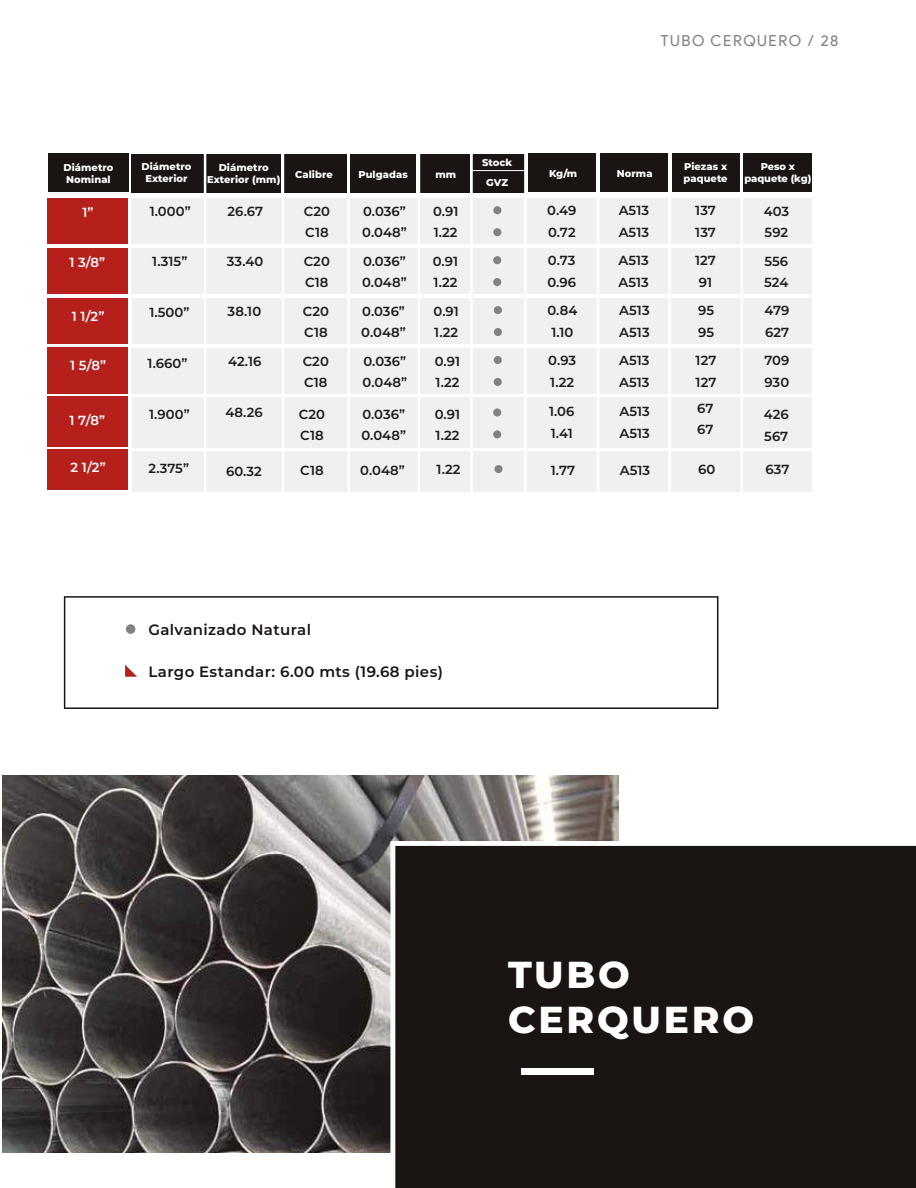
<style>
.page{position:relative;width:916px;height:1188px;background:#fff}
.page>*{position:absolute;margin:0;border:0;box-sizing:border-box;transform-origin:0 0}
.t1{font:800 37.5px/45px "Montserrat";letter-spacing:.075em;color:#fff}
.t2{font:15.3px "Product Sans";letter-spacing:.1em;color:#838384}
.t3{font:600 15px "Montserrat";letter-spacing:.025em;color:#1a1413}
.t4{font:600 13.2px/21.6px "Montserrat";letter-spacing:.005em;color:#1c1c1b}
.t5{font:600 13.2px "Montserrat";color:#fff}
.t6{font:800 9.9px/12px "Montserrat";letter-spacing:.005em;color:#fff;text-align:center}
</style>
<div class="page">
<img style="left:2px;top:776px;width:616px;height:377px">
<div style="left:390px;top:841px;width:526px;height:347px;background:#1a1413"></div>
<div style="left:521px;top:1068px;width:72px;height:6px;background:#fff"></div>
<svg style="left:64px;top:596px;width:654px;height:113px"></svg>
<svg style="left:125px;top:665px;width:12px;height:12px"></svg>
<div style="left:132px;top:398px;width:680px;height:50px;background:#f1f0f0"></div>
<div style="left:132px;top:298px;width:680px;height:46px;background:#f1f0f0"></div>
<div style="left:131px;top:348px;width:681px;height:45px;background:#f1f0f0"></div>
<div style="left:131px;top:248px;width:681px;height:46px;background:#f1f0f0"></div>
<div style="left:132px;top:451px;width:679px;height:40px;background:#f1f0f0"></div>
<div style="left:131px;top:199px;width:681px;height:45px;background:#f1f0f0"></div>
<div style="left:48px;top:154px;width:81px;height:38px;background:#1a1413"></div>
<div style="left:207px;top:154px;width:74px;height:39px;background:#1a1413"></div>
<div style="left:283px;top:154px;width:64px;height:39px;background:#1a1413"></div>
<div style="left:350px;top:154px;width:66px;height:39px;background:#1a1413"></div>
<div style="left:420px;top:154px;width:50px;height:39px;background:#1a1413"></div>
<div style="left:672px;top:154px;width:67px;height:38px;background:#1a1413"></div>
<div style="left:743px;top:153px;width:69px;height:39px;background:#1a1413"></div>
<div style="left:528px;top:154px;width:68px;height:38px;background:#1a1413"></div>
<div style="left:601px;top:154px;width:67px;height:38px;background:#1a1413"></div>
<div style="left:472px;top:154px;width:53px;height:39px;background:#1a1413"></div>
<div style="left:493px;top:206px;width:8px;height:8px;background:#818181;border-radius:50%"></div>
<div style="left:493px;top:228px;width:8px;height:8px;background:#818181;border-radius:50%"></div>
<div style="left:493px;top:256px;width:8px;height:8px;background:#818181;border-radius:50%"></div>
<div style="left:493px;top:278px;width:8px;height:8px;background:#818181;border-radius:50%"></div>
<div style="left:494px;top:306px;width:8px;height:8px;background:#818181;border-radius:50%"></div>
<div style="left:494px;top:328px;width:8px;height:8px;background:#818181;border-radius:50%"></div>
<div style="left:494px;top:356px;width:8px;height:8px;background:#818181;border-radius:50%"></div>
<div style="left:494px;top:378px;width:8px;height:8px;background:#818181;border-radius:50%"></div>
<div style="left:494px;top:465px;width:8px;height:8px;background:#818181;border-radius:50%"></div>
<div style="left:493px;top:408px;width:8px;height:9px;background:#818181;border-radius:50%"></div>
<div style="left:493px;top:430px;width:8px;height:8px;background:#818181;border-radius:50%"></div>
<div style="left:47px;top:199px;width:81px;height:45px;background:#b5201d"></div>
<div style="left:47px;top:248px;width:81px;height:46px;background:#b5201d"></div>
<div style="left:47px;top:298px;width:81px;height:45px;background:#b5201d"></div>
<div style="left:47px;top:347px;width:81px;height:46px;background:#b5201d"></div>
<div style="left:47px;top:450px;width:81px;height:40px;background:#b5201d"></div>
<div style="left:47px;top:396px;width:81px;height:50px;background:#b5201d"></div>
<hr style="left:471px;top:170px;width:54px;height:1px;background:#fff">
<hr style="left:282px;top:50px;width:2px;height:453px;background:#fff">
<hr style="left:347px;top:58px;width:3px;height:452px;background:#fff">
<hr style="left:418px;top:53px;width:2px;height:453px;background:#fff">
<hr style="left:470px;top:54px;width:3px;height:452px;background:#fff">
<hr style="left:524px;top:54px;width:3px;height:452px;background:#fff">
<hr style="left:597px;top:58px;width:2px;height:452px;background:#fff">
<hr style="left:668px;top:56px;width:3px;height:452px;background:#fff">
<hr style="left:740px;top:53px;width:3px;height:453px;background:#fff">
<div style="left:131px;top:154px;width:73px;height:39px;background:#1a1413"></div>
<hr style="left:204px;top:57px;width:2px;height:453px;background:#fff">
<p class="t2" style="left:660px;top:32px;width:180px">TUBO CERQUERO / 28</p>
<p class="t6" style="left:482px;top:152px;width:32px;line-height:20.1px">Stock<br>GVZ</p>
<p class="t6" style="left:141px;top:160px;width:51px">Diámetro<br>Exterior</p>
<p class="t6" style="left:64px;top:161px;width:51px;text-align:left">Diámetro<br>Nominal</p>
<p class="t6" style="left:207px;top:161px;width:75px">Diámetro<br>Exterior (mm)</p>
<p class="t6" style="left:295px;top:168px;width:39px">Calibre</p>
<p class="t6" style="left:358px;top:168px;width:51px">Pulgadas</p>
<p class="t6" style="left:435px;top:168px;width:22px">mm</p>
<p class="t6" style="left:684px;top:160px;width:46px;text-align:left">Piezas x paquete</p>
<p class="t6" style="left:549px;top:167px;width:30px">Kg/m</p>
<p class="t6" style="left:617px;top:167px;width:37px">Norma</p>
<p class="t4" style="left:547px;top:199px;width:31px">0.49<br>0.72</p>
<p class="t4" style="left:619px;top:199px;width:32px">A513<br>A513</p>
<p class="t4" style="left:547px;top:249px;width:30px">0.73<br>0.96</p>
<p class="t4" style="left:618px;top:249px;width:32px">A513<br>A513</p>
<p class="t4" style="left:547px;top:299px;width:31px">0.84<br>1.10</p>
<p class="t4" style="left:619px;top:299px;width:32px">A513<br>A513</p>
<p class="t4" style="left:548px;top:349px;width:29px">0.93<br>1.22</p>
<p class="t4" style="left:619px;top:349px;width:32px">A513<br>A513</p>
<p class="t4" style="left:150px;top:200px;width:43px">1.000”</p>
<p class="t4" style="left:228px;top:200px;width:37px">26.67</p>
<p class="t4" style="left:304px;top:200px;width:28px">C20<br>C18</p>
<p class="t4" style="left:362px;top:200px;width:46px">0.036”<br>0.048”</p>
<p class="t4" style="left:433px;top:200px;width:27px">0.91<br>1.22</p>
<p class="t4" style="left:695px;top:199px;width:22px">137<br>137</p>
<p class="t4" style="left:152px;top:250px;width:37px">1.315”</p>
<p class="t4" style="left:227px;top:250px;width:38px">33.40</p>
<p class="t4" style="left:304px;top:250px;width:28px">C20<br>C18</p>
<p class="t4" style="left:362px;top:250px;width:46px">0.036”<br>0.048”</p>
<p class="t4" style="left:433px;top:250px;width:27px">0.91<br>1.22</p>
<p class="t4" style="left:695px;top:249px;width:22px">127<br>91</p>
<p class="t4" style="left:149px;top:301px;width:42px">1.500”</p>
<p class="t4" style="left:228px;top:300px;width:35px">38.10</p>
<p class="t4" style="left:303px;top:300px;width:28px">C20<br>C18</p>
<p class="t4" style="left:361px;top:300px;width:46px">0.036”<br>0.048”</p>
<p class="t4" style="left:434px;top:300px;width:27px">0.91<br>1.22</p>
<p class="t4" style="left:698px;top:299px;width:18px">95<br>95</p>
<p class="t4" style="left:148px;top:352px;width:41px">1.660”</p>
<p class="t4" style="left:228px;top:350px;width:35px">42.16</p>
<p class="t4" style="left:303px;top:349px;width:28px">C20<br>C18</p>
<p class="t4" style="left:363px;top:349px;width:46px">0.036”<br>0.048”</p>
<p class="t4" style="left:435px;top:349px;width:27px">0.91<br>1.22</p>
<p class="t4" style="left:696px;top:349px;width:22px">127<br>127</p>
<p class="t5" style="left:83px;top:203px;width:13px">1”</p>
<p class="t5" style="left:69px;top:253px;width:37px">1 3/8”</p>
<p class="t5" style="left:72px;top:307px;width:34px">1 1/2”</p>
<p class="t5" style="left:70px;top:356px;width:37px">1 5/8”</p>
<p class="t5" style="left:69px;top:411px;width:37px">1 7/8”</p>
<p class="t5" style="left:70px;top:458px;width:37px">2 1/2”</p>
<p class="t4" style="left:149px;top:403px;width:42px">1.900”</p>
<p class="t4" style="left:225px;top:401px;width:39px">48.26</p>
<p class="t4" style="left:299px;top:403px;width:28px">C20<br>C18</p>
<p class="t4" style="left:361px;top:403px;width:46px">0.036”<br>0.048”</p>
<p class="t4" style="left:435px;top:403px;width:27px">0.91<br>1.22</p>
<p class="t4" style="left:697px;top:397px;width:18px">67<br>67</p>
<p class="t4" style="left:549px;top:400px;width:27px">1.06<br>1.41</p>
<p class="t4" style="left:619px;top:400px;width:32px">A513<br>A513</p>
<p class="t4" style="left:149px;top:457px;width:42px">2.375”</p>
<p class="t4" style="left:226px;top:460px;width:37px">60.32</p>
<p class="t4" style="left:300px;top:459px;width:25px">C18</p>
<p class="t4" style="left:360px;top:459px;width:46px">0.048”</p>
<p class="t4" style="left:437px;top:458px;width:25px">1.22</p>
<p class="t4" style="left:698px;top:458px;width:19px">60</p>
<p class="t4" style="left:551px;top:459px;width:26px">1.77</p>
<p class="t4" style="left:620px;top:459px;width:32px">A513</p>
<p class="t6" style="left:744px;top:160px;width:68px">Peso x paquete (kg)</p>
<p class="t4" style="left:764px;top:200px;width:27px">403<br>592</p>
<p class="t4" style="left:764px;top:249px;width:26px">556<br>524</p>
<p class="t4" style="left:765px;top:299px;width:26px">479<br>627</p>
<p class="t4" style="left:764px;top:349px;width:27px">709<br>930</p>
<p class="t4" style="left:764px;top:403px;width:26px">426<br>567</p>
<p class="t4" style="left:766px;top:458px;width:25px">637</p>
<p class="t3" style="left:148px;top:619px;width:164px">Galvanizado Natural</p>
<p class="t3" style="left:148px;top:661px;width:296px">Largo Estandar: 6.00 mts (19.68 pies)</p>
<h1 class="t1" style="left:508px;top:950px;width:248px">TUBO<br>CERQUERO</h1>
</div>
